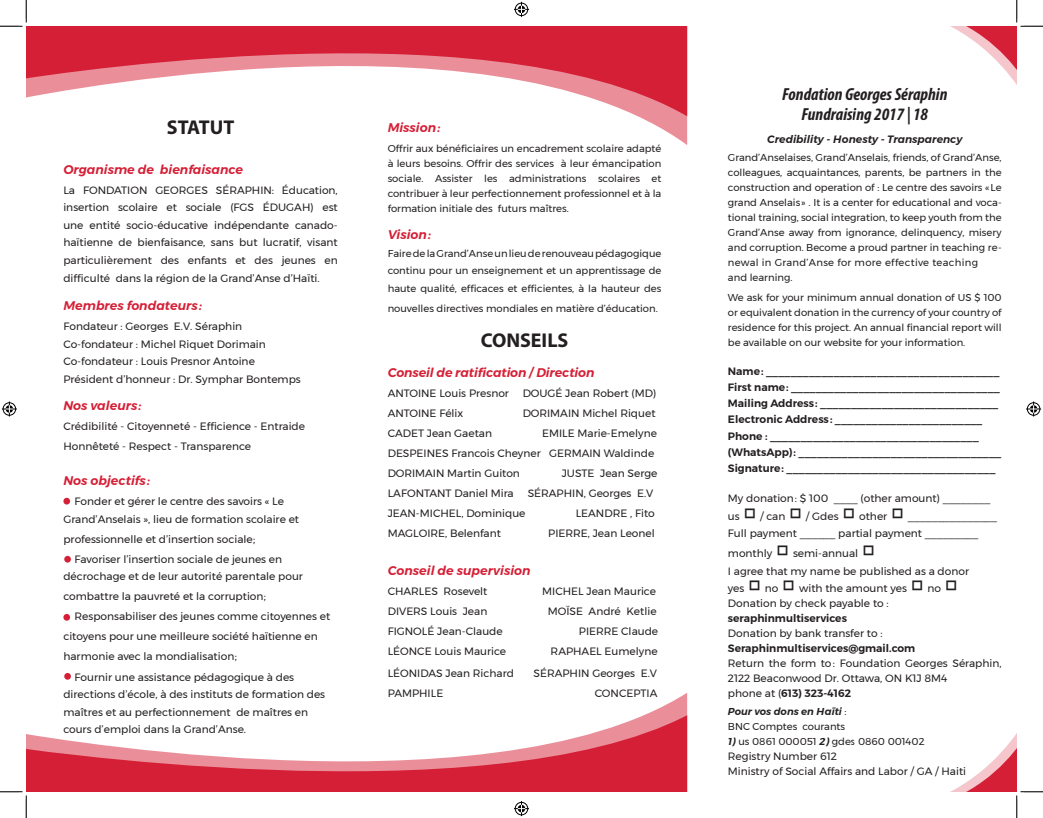
<style>
.page{position:relative;width:1043px;height:818px;background:#fff}
.page>*{position:absolute;margin:0;border:0;box-sizing:border-box;transform-origin:0 0}
.Textes{font:25px "Montserrat";color:#231f20}
.t1{font:700 20px "Myriad Pro";color:#231f20}
.Textes-2{font:italic 700 condensed 17.5px "Myriad Pro";color:#231f20}
.Textes-3{font:italic 600 12.5px "Montserrat";color:#d51f36}
.Sous-titre{font:italic 600 12.5px "Montserrat";color:#d51f36}
.Textes-4{font:10.62px/17.5px "Montserrat";color:#231f20}
.Textes-5{font:600 10.62px/16.2px "Montserrat";color:#231f20}
.Textes-6{font:italic 600 10.62px "Montserrat";color:#231f20}
.Textes-7{font:10px/15px "Montserrat";color:#231f20;text-align:justify}
.Textes-8{font:italic 600 10px "Montserrat";color:#231f20}
.s1{font-size:25px}
.s2{font-weight:400}
.s3{font-weight:400;font-style:normal}
.s4{font-weight:600;font-style:italic}
</style>
<div class="page">
<svg style="left:637px;top:116px;width:50px;height:29px"></svg>
<svg style="left:26px;top:26px;width:661px;height:90px"></svg>
<div style="left:63px;top:497px;width:7px;height:7px;background:#d51f36;border-radius:50%"></div>
<div style="left:64px;top:556px;width:7px;height:6px;background:#d51f36;border-radius:50%"></div>
<div style="left:63px;top:614px;width:7px;height:6px;background:#d51f36;border-radius:50%"></div>
<div style="left:64px;top:673px;width:7px;height:6px;background:#d51f36;border-radius:50%"></div>
<svg style="left:644px;top:693px;width:43px;height:22px"></svg>
<svg style="left:26px;top:715px;width:661px;height:76px"></svg>
<svg style="left:0;top:0;width:27px;height:27px"></svg>
<svg style="left:0;top:790px;width:27px;height:28px"></svg>
<svg style="left:950px;top:0;width:92px;height:85px"></svg>
<svg style="left:950px;top:733px;width:92px;height:85px"></svg>
<svg style="left:514px;top:2px;width:15px;height:15px"></svg>
<svg style="left:514px;top:801px;width:15px;height:15px"></svg>
<svg style="left:2px;top:401px;width:15px;height:15px"></svg>
<svg style="left:1026px;top:401px;width:15px;height:15px"></svg>
<p class="t1" style="left:167px;top:114px;width:69px">STATUT</p>
<p class="Textes-3" style="left:63px;top:160px;width:181px">Organisme de bienfaisance</p>
<p class="Textes-4" style="left:63px;top:181px;width:276px;text-align:justify">La FONDATION GEORGES SÉRAPHIN: Éducation, insertion scolaire et sociale (FGS ÉDUGAH) est une entité socio-éducative indépendante canado&shy;haïtienne de bienfaisance, sans but lucratif, visant particulièrement des enfants et des jeunes en difficulté dans la région de la Grand’Anse d’Haïti.</p>
<p class="Textes-3" style="left:63px;top:296px;width:140px">Membres fondateurs:</p>
<p class="Textes-4" style="left:63px;top:317px;width:180px">Fondateur : Georges E.V. Séraphin</p>
<p class="Textes-4" style="left:63px;top:335px;width:204px">Co-fondateur : Michel Riquet Dorimain</p>
<p class="Textes-4" style="left:63px;top:352px;width:193px">Co-fondateur : Louis Presnor Antoine</p>
<p class="Textes-4" style="left:63px;top:370px;width:239px">Président d’honneur : Dr. Symphar Bontemps</p>
<p class="Textes-3" style="left:63px;top:396px;width:80px">Nos valeurs:</p>
<p class="Textes-4" style="left:63px;top:416px;width:243px;line-height:20px">Crédibilité - Citoyenneté - Efficience - Entraide<br>Honnêteté - Respect - Transparence</p>
<p class="Textes-3" style="left:63px;top:471px;width:88px">Nos objectifs:</p>
<p class="Textes-4" style="left:63px;top:492px;width:237px;text-align:center">Fonder et gérer le centre des savoirs « Le<br>Grand’Anselais », lieu de formation scolaire et</p>
<p class="Textes-4" style="left:63px;top:530px;width:193px">professionnelle et d’insertion sociale;</p>
<p class="Textes-4" style="left:63px;top:550px;width:241px;text-indent:11px">Favoriser l’insertion sociale de jeunes en décrochage et de leur autorité parentale pour</p>
<p class="Textes-4" style="left:63px;top:587px;width:204px">combattre la pauvreté et la corruption;</p>
<p class="Textes-4" style="left:63px;top:606px;width:268px;line-height:20px;text-indent:11px">Responsabiliser des jeunes comme citoyennes et citoyens pour une meilleure société haïtienne en harmonie avec la mondialisation;</p>
<p class="Textes-4" style="left:63px;top:667px;width:263px;text-indent:11px">Fournir une assistance pédagogique à des directions d’école, à des instituts de formation des maîtres et au perfectionnement de maîtres en cours d’emploi dans la Grand’Anse.</p>
<p class="Sous-titre" style="left:388px;top:117px;width:54px">Mission:</p>
<p class="Textes-7" style="left:388px;top:141px;width:275px">Offrir aux bénéficiaires un encadrement scolaire adapté à leurs besoins. Offrir des services à leur émancipation sociale. Assister les administrations scolaires et contribuer à leur perfectionnement professionnel et à la formation initiale des futurs maîtres.</p>
<p class="Sous-titre" style="left:388px;top:225px;width:45px">Vision:</p>
<p class="Textes-7" style="left:388px;top:244px;width:275px;line-height:17.5px">Faire de la Grand’Anse un lieu de renouveau pédagogique continu pour un enseignement et un apprentissage de haute qualité, efficaces et efficientes, à la hauteur des</p>
<p class="Textes-7" style="left:388px;top:301px;width:272px">nouvelles directives mondiales en matière d’éducation.</p>
<p class="t1" style="left:480px;top:327px;width:89px">CONSEILS</p>
<p class="Textes-3" style="left:388px;top:362px;width:208px">Conseil de ratification / Direction</p>
<p class="Textes-4" style="left:388px;top:384px;width:123px">ANTOINE Louis Presnor</p>
<p class="Textes-4" style="left:523px;top:384px;width:135px">DOUGÉ Jean Robert (MD)</p>
<p class="Textes-4" style="left:388px;top:404px;width:77px">ANTOINE Félix</p>
<p class="Textes-4" style="left:523px;top:404px;width:134px">DORIMAIN Michel Riquet</p>
<p class="Textes-4" style="left:388px;top:424px;width:106px">CADET Jean Gaetan</p>
<p class="Textes-4" style="left:542px;top:424px;width:116px">EMILE Marie-Emelyne</p>
<p class="Textes-4" style="left:388px;top:444px;width:268px">DESPEINES Francois Cheyner GERMAIN Waldinde</p>
<p class="Textes-4" style="left:388px;top:464px;width:134px">DORIMAIN Martin Guiton</p>
<p class="Textes-4" style="left:561px;top:464px;width:97px">JUSTE Jean Serge</p>
<p class="Textes-4" style="left:388px;top:484px;width:128px">LAFONTANT Daniel Mira</p>
<p class="Textes-4" style="left:527px;top:484px;width:127px">SÉRAPHIN, Georges E.V</p>
<p class="Textes-4" style="left:388px;top:504px;width:139px">JEAN-MICHEL, Dominique</p>
<p class="Textes-4" style="left:575px;top:504px;width:81px">LEANDRE , Fito</p>
<p class="Textes-4" style="left:388px;top:524px;width:115px">MAGLOIRE, Belenfant</p>
<p class="Textes-4" style="left:548px;top:524px;width:108px">PIERRE, Jean Leonel</p>
<p class="Textes-3" style="left:388px;top:560px;width:144px">Conseil de supervision</p>
<p class="Textes-4" style="left:388px;top:582px;width:101px">CHARLES Rosevelt</p>
<p class="Textes-4" style="left:542px;top:582px;width:115px">MICHEL Jean Maurice</p>
<p class="Textes-4" style="left:388px;top:602px;width:101px">DIVERS Louis Jean</p>
<p class="Textes-4" style="left:548px;top:602px;width:110px">MOÏSE André Ketlie</p>
<p class="Textes-4" style="left:388px;top:622px;width:117px">FIGNOLÉ Jean-Claude</p>
<p class="Textes-4" style="left:579px;top:622px;width:81px">PIERRE Claude</p>
<p class="Textes-4" style="left:388px;top:642px;width:120px">LÉONCE Louis Maurice</p>
<p class="Textes-4" style="left:550px;top:642px;width:108px">RAPHAEL Eumelyne</p>
<p class="Textes-4" style="left:388px;top:664px;width:128px">LÉONIDAS Jean Richard</p>
<p class="Textes-4" style="left:533px;top:664px;width:125px">SÉRAPHIN Georges E.V</p>
<p class="Textes-4" style="left:388px;top:684px;width:57px">PAMPHILE</p>
<p class="Textes-4" style="left:594px;top:684px;width:64px">CONCEPTIA</p>
<p class="Textes-2" style="left:782px;top:84px;width:167px">Fondation Georges Séraphin</p>
<p class="Textes-2" style="left:801px;top:104px;width:128px">Fundraising 2017 | 18</p>
<p class="Textes-6" style="left:767px;top:131px;width:197px">Credibility - Honesty - Transparency</p>
<p class="Textes-7" style="left:728px;top:149px;width:275px">Grand’Anselaises, Grand’Anselais, friends, of Grand’Anse, colleagues, acquaintances, parents, be partners in the construction and operation of : Le centre des savoirs «Le grand Anselais» . It is a center for educational and voca&shy;tional training, social integration, to keep youth from the Grand’Anse away from ignorance, delinquency, misery and corruption. Become a proud partner in teaching re&shy;newal in Grand’Anse for more effective teaching</p>
<p class="Textes-7" style="left:728px;top:269px;width:66px">and learning.</p>
<p class="Textes-7" style="left:728px;top:289px;width:275px">We ask for your minimum annual donation of US $ 100 or equivalent donation in the currency of your country of residence for this project. An annual financial report will be available on our website for your information.</p>
<p class="Textes-5" style="left:728px;top:363px;width:273px">Name: ______________________________________</p>
<p class="Textes-5" style="left:728px;top:379px;width:273px">First name: __________________________________</p>
<p class="Textes-5" style="left:728px;top:395px;width:272px">Mailing Address: _____________________________<br>Electronic Address: ________________________</p>
<p class="Textes-5" style="left:728px;top:428px;width:252px">Phone : __________________________________</p>
<p class="Textes-5" style="left:728px;top:444px;width:275px">(WhatsApp): _________________________________</p>
<p class="Textes-5" style="left:728px;top:460px;width:269px">Signature: __________________________________</p>
<p class="Textes-4" style="left:728px;top:489px;width:264px">My donation: $ 100 ____ (other amount) ________</p>
<p class="Textes-4" style="left:728px;top:507px;width:271px">us <span class="s1">□</span> / can <span class="s1">□</span> / Gdes <span class="s1">□</span> other <span class="s1">□</span> _______________</p>
<p class="Textes-4" style="left:728px;top:524px;width:252px">Full payment ______ partial payment _________</p>
<p class="Textes-4" style="left:728px;top:544px;width:132px">monthly <span class="s1">□</span> semi-annual</p>
<p class="Textes" style="left:861px;top:529px;width:16px">□</p>
<p class="Textes-4" style="left:728px;top:562px;width:243px">I agree that my name be published as a donor</p>
<p class="Textes-4" style="left:728px;top:579px;width:215px">yes <span class="s1">□</span> no <span class="s1">□</span> with the amount yes <span class="s1">□</span> no</p>
<p class="Textes" style="left:943px;top:564px;width:16px">□</p>
<p class="Textes-4" style="left:728px;top:594px;width:162px">Donation by check payable to :</p>
<p class="Textes-5" style="left:728px;top:610px;width:120px">seraphinmultiservices</p>
<p class="Textes-4" style="left:728px;top:624px;width:156px">Donation by bank transfer to :</p>
<p class="Textes-5" style="left:728px;top:640px;width:189px">Seraphinmultiservices@gmail.com</p>
<p class="Textes-4" style="left:728px;top:656px;width:275px;line-height:15px">Return the form to: Foundation Georges Séraphin,<br>2122 Beaconwood Dr. Ottawa, ON K1J 8M4</p>
<p class="Textes-5" style="left:728px;top:685px;width:125px"><span class="s2">phone at (</span>613) 323-4162</p>
<p class="Textes-8" style="left:728px;top:703px;width:120px">Pour vos dons en Haïti <span class="s3">:</span></p>
<p class="Textes-7" style="left:728px;top:718px;width:119px">BNC Comptes courants</p>
<p class="Textes-7" style="left:728px;top:733px;width:198px"><span class="s4">1)</span> us 0861 000051 <span class="s4">2)</span> gdes 0860 001402</p>
<p class="Textes-4" style="left:728px;top:747px;width:110px">Registry Number 612</p>
<p class="Textes-4" style="left:728px;top:762px;width:240px">Ministry of Social Affairs and Labor / GA / Haiti</p>
</div>
